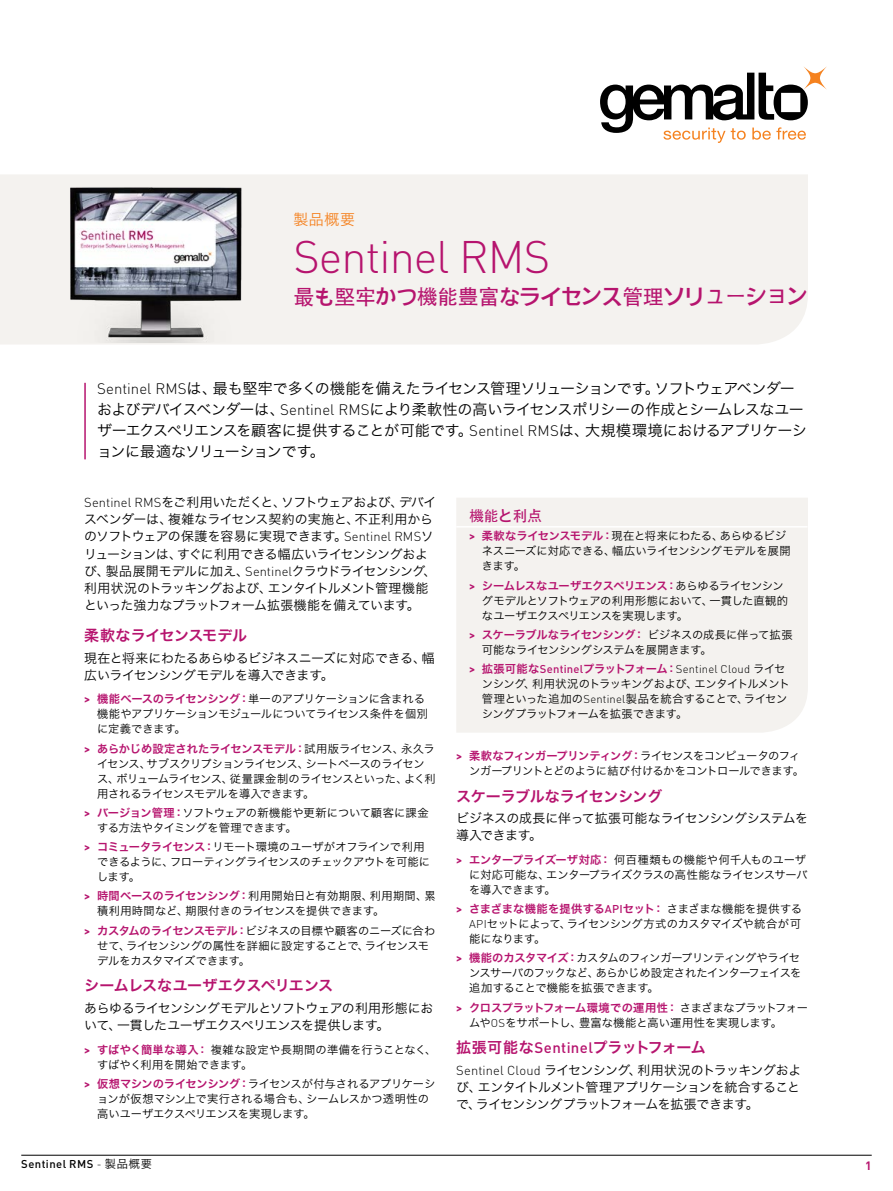
<style>
.page{position:relative;width:893px;height:1191px;background:#fff}
.page>*{position:absolute;margin:0;border:0;box-sizing:border-box;transform-origin:0 0}
.t1{font:300 45px "DIN Pro";letter-spacing:-.02em;color:#b6146e}
.t2{font:500 21px "ST Heiti SC";letter-spacing:-.02em;color:#b6146e}
.t3{font:15px/21px "Hira Kaku Pro W3";letter-spacing:-.035em;color:#000}
.t4{font:15px "Hira Kaku Pro W6";letter-spacing:-.025em;color:#b6146e}
.t5{font:500 15px "ST Heiti SC";letter-spacing:-.025em;color:#b6146e}
.t6{font:15px "Hira Kaku Pro W3";color:#f58220}
.t7{font:12.9px/17.2px "Hira Kaku Pro W3";letter-spacing:-.03em;color:#000}
.t8{font:700 12px "DIN Pro";color:#b6146e}
.t9{font:11.25px/15px "Hira Kaku Pro W3";letter-spacing:-.015em;color:#000}
.t10{font:11.25px "Hira Kaku Pro W6";letter-spacing:-.02em;color:#b6146e}
.t11{font:11.25px/15px "Hira Kaku Pro W3";letter-spacing:-.035em;color:#000}
.t12{font:11.25px/15px "Hira Kaku Pro W3";letter-spacing:.005em;color:#000}
.t13{font:11.25px/15px "Hira Kaku Pro W3";letter-spacing:.02em;color:#000}
.t14{font:11.25px "Hira Kaku Pro W6";color:#b6146e}
.t15{font:11.25px "Hira Kaku Pro W3";letter-spacing:-.045em;color:#000}
.t16{font:11.25px "Hira Kaku Pro W6";letter-spacing:-.04em;color:#b6146e}
.t17{font:500 11.25px "DIN Pro";letter-spacing:.04em;color:#000}
.s1{font-family:"DIN Pro";font-weight:300}
.s2{font-family:"DIN Pro";font-weight:700;color:#b6146e}
.s3{font-family:"Hira Kaku Pro W6";color:#b6146e}
.s4{font-family:"DIN Pro";font-weight:700}
.s5{font-family:"Hira Kaku Pro W3";color:#000}
.s6{font-family:"DIN Pro";font-weight:500}
.s7{font-family:"DIN Pro";font-weight:300;color:#000}
.s8{font-weight:300}
.s9{font-family:"Hira Kaku Pro W3";font-weight:400}
</style>
<div class="page">
<hr style="left:21px;top:1155px;width:851px;height:1px;background:#000">
<div style="left:0;top:175px;width:808px;height:169px;background:#f4f2ef"></div>
<hr style="left:84px;top:383px;width:2px;height:76px;background:#b6146e">
<svg style="left:600px;top:66px;width:227px;height:77px"></svg>
<img style="left:47px;top:175px;width:221px;height:168px">
<div style="left:456px;top:498px;width:352px;height:234px;background:#f4f2ef"></div>
<hr style="left:456px;top:526px;width:351px;height:1px;background:#fff">
<h3 class="t6" style="left:293px;top:206px;width:63px">製品概要</h3>
<h1 class="t1" style="left:293px;top:226px;width:258px">Sentinel RMS</h1>
<h2 class="t2" style="left:293px;top:285px;width:516px">最も堅牢かつ機能豊富なライセンス管理ソリューション</h2>
<h3 class="t3" style="left:97px;top:376px;width:711px"><span class="s1">Sentinel RMS</span>は、最も堅牢で多くの機能を備えたライセンス管理ソリューションです。ソフトウェアベンダーおよびデバイスベンダーは、<span class="s1">Sentinel RMS</span>により柔軟性の高いライセンスポリシーの作成とシームレスなユーザーエクスペリエンスを顧客に提供することが可能です。<span class="s1">Sentinel RMS</span>は、大規模環境におけるアプリケーションに最適なソリューションです。</h3>
<p class="t7" style="left:84px;top:492px;width:354px"><span class="s1">Sentinel RMS</span>をご利用いただくと、ソフトウェアおよび、デバイスベンダーは、複雑なライセンス契約の実施と、不正利用からのソフトウェアの保護を容易に実現できます。<span class="s1">Sentinel RMS</span>ソリューションは、すぐに利用できる幅広いライセンシングおよび、製品展開モデルに加え、<span class="s1">Sentinel</span>クラウドライセンシング、利用状況のトラッキングおよび、エンタイトルメント管理機能といった強力なプラットフォーム拡張機能を備えています。</p>
<h3 class="t4" style="left:84px;top:622px;width:164px">柔軟なライセンスモデル</h3>
<p class="t7" style="left:84px;top:648px;width:352px">現在と将来にわたるあらゆるビジネスニーズに対応できる、幅広いライセンシングモデルを導入できます。</p>
<p class="t9" style="left:97px;top:691px;width:333px;text-indent:-13px"><span class="s2">&gt;</span> <span class="s3">機能ベースのライセンシング：</span>単一のアプリケーションに含まれる機能やアプリケーションモジュールについてライセンス条件を個別に定義できます。</p>
<p class="t10" style="left:84px;top:738px;width:352px"><span class="s4">&gt;</span> あらかじめ設定されたライセンスモデル：<span class="s5">試用版ライセンス、永久ラ</span></p>
<p class="t11" style="left:97px;top:755px;width:340px">イセンス、サブスクリプションライセンス、シートベースのライセンス、ボリュームライセンス、従量課金制のライセンスといった、よく利用されるライセンスモデルを導入できます。</p>
<p class="t9" style="left:97px;top:804px;width:333px;text-indent:-13px"><span class="s2">&gt;</span> <span class="s3">バージョン管理：</span>ソフトウェアの新機能や更新について顧客に課金する方法やタイミングを管理できます。</p>
<p class="t9" style="left:97px;top:838px;width:335px;text-indent:-13px"><span class="s2">&gt;</span> <span class="s3">コミュータライセンス：</span>リモート環境のユーザがオフラインで利用できるように、フローティングライセンスのチェックアウトを可能にします。</p>
<p class="t13" style="left:97px;top:888px;width:340px;text-indent:-13px"><span class="s2">&gt;</span> <span class="s3">時間ベースのライセンシング：</span>利用開始日と有効期限、利用期間、累積利用時間など、期限付きのライセンスを提供できます。</p>
<p class="t9" style="left:97px;top:922px;width:340px;text-indent:-13px"><span class="s2">&gt;</span> <span class="s3">カスタムのライセンスモデル：</span>ビジネスの目標や顧客のニーズに合わせて、ライセンシングの属性を詳細に設定することで、ライセンスモデルをカスタマイズできます。</p>
<h3 class="t4" style="left:84px;top:972px;width:250px">シームレスなユーザエクスペリエンス</h3>
<p class="t7" style="left:84px;top:998px;width:351px">あらゆるライセンシングモデルとソフトウェアの利用形態において、一貫したユーザエクスペリエンスを提供します。</p>
<p class="t12" style="left:97px;top:1041px;width:341px;text-indent:-13px"><span class="s2">&gt;</span> <span class="s3">すばやく簡単な導入：</span>複雑な設定や長期間の準備を行うことなく、すばやく利用を開始できます。</p>
<p class="t9" style="left:97px;top:1075px;width:340px;text-indent:-13px"><span class="s2">&gt;</span> <span class="s3">仮想マシンのライセンシング：</span>ライセンスが付与されるアプリケーションが仮想マシン上で実行される場合も、シームレスかつ透明性の高いユーザエクスペリエンスを実現します。</p>
<h3 class="t5" style="left:469px;top:507px;width:75px">機能と利点</h3>
<p class="t9" style="left:482px;top:528px;width:310px;text-indent:-13px"><span class="s2">&gt;</span> <span class="s3">柔軟なライセンスモデル：</span>現在と将来にわたる、あらゆるビジネスニーズに対応できる、幅広いライセンシングモデルを展開きます。</p>
<p class="t16" style="left:469px;top:575px;width:316px"><span class="s4">&gt;</span> シームレスなユーザエクスペリエンス：<span class="s5">あらゆるライセンシン</span></p>
<p class="t9" style="left:482px;top:592px;width:308px">グモデルとソフトウェアの利用形態において、一貫した直観的なユーザエクスペリエンスを実現します。</p>
<p class="t10" style="left:469px;top:624px;width:325px"><span class="s4">&gt;</span> スケーラブルなライセンシング：<span class="s5">ビジネスの成長に伴って拡張</span></p>
<p class="t9" style="left:482px;top:641px;width:231px">可能なライセンシングシステムを展開きます。</p>
<p class="t10" style="left:469px;top:658px;width:318px"><span class="s4">&gt;</span> 拡張可能な<span class="s6">Sentinel</span>プラットフォーム：<span class="s7">Sentinel Cloud</span> <span class="s5">ライセ</span></p>
<p class="t9" style="left:482px;top:675px;width:310px">ンシング、利用状況のトラッキングおよび、エンタイトルメント管理といった追加の<span class="s1">Sentinel</span>製品を統合することで、ライセンシングプラットフォームを拡張できます。</p>
<p class="t10" style="left:456px;top:745px;width:345px"><span class="s4">&gt;</span> 柔軟なフィンガープリンティング：<span class="s5">ライセンスをコンピュータのフィ</span></p>
<p class="t15" style="left:469px;top:761px;width:337px">ンガープリントとどのように結び付けるかをコントロールできます。</p>
<h3 class="t4" style="left:456px;top:782px;width:208px">スケーラブルなライセンシング</h3>
<p class="t7" style="left:456px;top:808px;width:353px">ビジネスの成長に伴って拡張可能なライセンシングシステムを導入できます。</p>
<p class="t9" style="left:469px;top:851px;width:340px;text-indent:-13px"><span class="s2">&gt;</span> <span class="s3">エンタープライズーザ対応：</span>何百種類もの機能や何千人ものユーザに対応可能な、エンタープライズクラスの高性能なライセンスサーバを導入できます。</p>
<p class="t14" style="left:456px;top:898px;width:347px"><span class="s4">&gt;</span> さまざまな機能を提供する<span class="s6">API</span>セット：<span class="s5">さまざまな機能を提供する</span></p>
<p class="t9" style="left:469px;top:915px;width:333px"><span class="s1">API</span>セットによって、ライセンシング方式のカスタマイズや統合が可能になります。</p>
<p class="t9" style="left:469px;top:949px;width:334px;text-indent:-13px"><span class="s2">&gt;</span> <span class="s3">機能のカスタマイズ：</span>カスタムのフィンガープリンティングやライセンスサーバのフックなど、あらかじめ設定されたインターフェイスを追加することで機能を拡張できます。</p>
<p class="t10" style="left:456px;top:997px;width:353px"><span class="s4">&gt;</span> クロスプラットフォーム環境での運用性：<span class="s5">さまざまなプラットフォー</span></p>
<p class="t12" style="left:469px;top:1014px;width:315px">ムや<span class="s1">OS</span>をサポートし、豊富な機能と高い運用性を実現します。</p>
<h3 class="t4" style="left:456px;top:1034px;width:251px">拡張可能な<span class="s6">Sentinel</span>プラットフォーム</h3>
<p class="t7" style="left:456px;top:1060px;width:347px;text-align:justify"><span class="s1">Sentinel Cloud</span> ライセンシング、利用状況のトラッキングおよび、エンタイトルメント管理アプリケーションを統合することで、ライセンシングプラットフォームを拡張できます。</p>
<p class="t17" style="left:21px;top:1156px;width:132px">Sentinel RMS <span class="s8">-</span> <span class="s9">製品概要</span></p>
<p class="t8" style="left:865px;top:1157px;width:8px">1</p>
</div>
